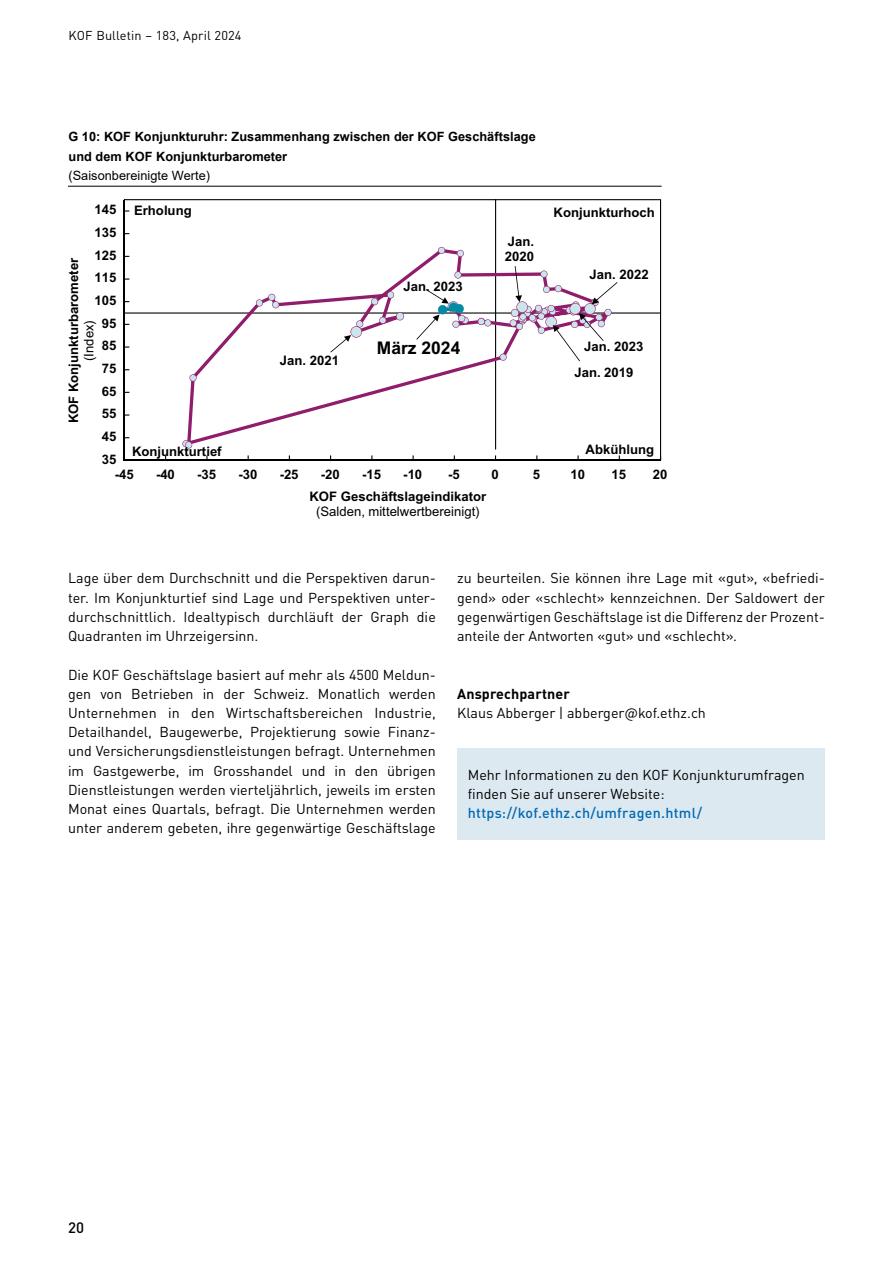
<style>
.page{position:relative;width:893px;height:1263px;background:#fff}
.page>*{position:absolute;margin:0;border:0;box-sizing:border-box;transform-origin:0 0}
.t1{font:700 17.4px "Arial";color:#000}
.t2{font:500 15px "DIN Pro";color:#000}
.t3{font:14.25px/19.2px "DIN Pro";color:#000;text-align:justify}
.t4{font:500 14.25px "DIN Pro";letter-spacing:.015em;color:#0069b4}
.t5{font:700 14.25px "DIN Pro";letter-spacing:.01em;color:#000}
.t6{font:13.5px "Arial";color:#000}
.t7{font:700 13.05px/15.1px "Arial";color:#000}
.t8{font:13.05px "Arial";color:#000}
.t9{font:700 12.75px/19.2px "Arial";letter-spacing:.005em;color:#000}
.t10{font:12.75px "DIN Pro";letter-spacing:.01em;color:#000}
.t11{font:12.75px "Arial";letter-spacing:.005em;color:#000}
</style>
<div class="page">
<hr style="left:68px;top:186px;width:594px;height:1px;background:#000">
<svg style="left:124px;top:199px;width:537px;height:261px"></svg>
<hr style="left:124px;top:200px;width:1px;height:260px;background:#000">
<hr style="left:124px;top:460px;width:537px;height:1px;background:#000">
<svg style="left:125px;top:455px;width:4px;height:5px"></svg>
<hr style="left:495px;top:200px;width:1px;height:250px;background:#000">
<hr style="left:124px;top:312px;width:537px;height:2px;background:#000">
<svg style="left:184px;top:249px;width:426px;height:198px"></svg>
<svg style="left:182px;top:440px;width:10px;height:8px"></svg>
<svg style="left:189px;top:374px;width:8px;height:7px"></svg>
<svg style="left:256px;top:294px;width:23px;height:14px"></svg>
<svg style="left:387px;top:291px;width:7px;height:7px"></svg>
<svg style="left:379px;top:317px;width:7px;height:7px"></svg>
<svg style="left:371px;top:298px;width:7px;height:7px"></svg>
<svg style="left:438px;top:247px;width:7px;height:7px"></svg>
<svg style="left:457px;top:250px;width:7px;height:7px"></svg>
<svg style="left:454px;top:271px;width:8px;height:8px"></svg>
<svg style="left:478px;top:318px;width:13px;height:8px"></svg>
<svg style="left:396px;top:312px;width:8px;height:8px"></svg>
<svg style="left:500px;top:266px;width:117px;height:95px"></svg>
<svg style="left:330px;top:320px;width:33px;height:32px"></svg>
<svg style="left:416px;top:289px;width:53px;height:51px"></svg>
<div style="left:457px;top:748px;width:368px;height:17px;background:#dde9f0"></div>
<div style="left:457px;top:761px;width:368px;height:22px;background:#dde9f0"></div>
<div style="left:457px;top:780px;width:368px;height:22px;background:#dde9f0"></div>
<div style="left:457px;top:799px;width:368px;height:22px;background:#dde9f0"></div>
<div style="left:457px;top:817px;width:368px;height:23px;background:#dde9f0"></div>
<p class="t10" style="left:69px;top:25px;width:175px">KOF Bulletin – 183, April 2024</p>
<p class="t9" style="left:68px;top:127px;width:469px">G 10: KOF Konjunkturuhr: Zusammenhang zwischen der KOF Geschäftslage und dem KOF Konjunkturbarometer</p>
<p class="t11" style="left:68px;top:167px;width:143px">(Saisonbereinigte Werte)</p>
<p class="t6" style="left:68px;top:171px;width:150px">(Saisonbereinigte Werte)</p>
<p class="t7" style="left:95px;top:202px;width:23px">145</p>
<p class="t7" style="left:95px;top:225px;width:23px">135</p>
<p class="t7" style="left:95px;top:248px;width:23px">125</p>
<p class="t7" style="left:66px;top:423px;width:167px;rotate:-90deg">KOF Konjunkturbarometer</p>
<p class="t7" style="left:95px;top:270px;width:23px">115</p>
<p class="t7" style="left:95px;top:293px;width:23px">105</p>
<p class="t7" style="left:102px;top:316px;width:16px">95</p>
<p class="t8" style="left:80px;top:361px;width:42px;rotate:-90deg">(Index)</p>
<p class="t7" style="left:102px;top:338px;width:16px">85</p>
<p class="t7" style="left:102px;top:361px;width:16px">75</p>
<p class="t7" style="left:102px;top:384px;width:16px">65</p>
<p class="t7" style="left:102px;top:406px;width:16px">55</p>
<p class="t7" style="left:102px;top:429px;width:16px">45</p>
<p class="t7" style="left:134px;top:203px;width:59px">Erholung</p>
<p class="t7" style="left:280px;top:353px;width:61px">Jan. 2021</p>
<p class="t7" style="left:403px;top:279px;width:61px">Jan. 2023</p>
<p class="t1" style="left:377px;top:336px;width:85px">März 2024</p>
<p class="t7" style="left:505px;top:234px;width:31px">Jan.<br>2020</p>
<p class="t7" style="left:554px;top:205px;width:103px">Konjunkturhoch</p>
<p class="t7" style="left:590px;top:267px;width:61px">Jan. 2022</p>
<p class="t7" style="left:584px;top:339px;width:61px">Jan. 2023</p>
<p class="t7" style="left:574px;top:365px;width:61px">Jan. 2019</p>
<p class="t7" style="left:102px;top:452px;width:16px">35</p>
<p class="t7" style="left:132px;top:444px;width:91px">Konjunkturtief</p>
<p class="t7" style="left:586px;top:442px;width:70px">Abkühlung</p>
<p class="t7" style="left:115px;top:466px;width:20px">-45</p>
<p class="t7" style="left:156px;top:466px;width:20px">-40</p>
<p class="t7" style="left:197px;top:466px;width:20px">-35</p>
<p class="t7" style="left:238px;top:466px;width:20px">-30</p>
<p class="t7" style="left:280px;top:466px;width:20px">-25</p>
<p class="t7" style="left:321px;top:466px;width:20px">-20</p>
<p class="t7" style="left:362px;top:466px;width:20px">-15</p>
<p class="t7" style="left:403px;top:466px;width:20px">-10</p>
<p class="t7" style="left:448px;top:466px;width:13px">-5</p>
<p class="t7" style="left:492px;top:466px;width:9px">0</p>
<p class="t7" style="left:533px;top:466px;width:9px">5</p>
<p class="t7" style="left:570px;top:466px;width:16px">10</p>
<p class="t7" style="left:612px;top:466px;width:16px">15</p>
<p class="t7" style="left:653px;top:466px;width:16px">20</p>
<p class="t7" style="left:309px;top:488px;width:178px">KOF Geschäftslageindikator</p>
<p class="t8" style="left:316px;top:502px;width:165px">(Salden, mittelwertbereinigt)</p>
<p class="t3" style="left:68px;top:567px;width:369px">Lage über dem Durchschnitt und die Perspektiven darun&shy;ter. Im Konjunkturtief sind Lage und Perspektiven unter&shy;durchschnittlich. Idealtypisch durchläuft der Graph die Quadranten im Uhrzeigersinn.</p>
<p class="t3" style="left:68px;top:663px;width:369px">Die KOF Geschäftslage basiert auf mehr als 4500 Meldun&shy;gen von Betrieben in der Schweiz. Monatlich werden Unternehmen in den Wirtschaftsbereichen Industrie, Detailhandel, Baugewerbe, Projektierung sowie Finanz&shy;und Versicherungsdienstleistungen befragt. Unternehmen im Gastgewerbe, im Grosshandel und in den übrigen Dienstleistungen werden vierteljährlich, jeweils im ersten Monat eines Quartals, befragt. Die Unternehmen werden unter anderem gebeten, ihre gegenwärtige Geschäftslage</p>
<p class="t3" style="left:457px;top:567px;width:369px;text-align:left">zu beurteilen. Sie können ihre Lage mit «gut», «befriedi&shy;gend» oder «schlecht» kennzeichnen. Der Saldowert der gegenwärtigen Geschäftslage ist die Differenz der Prozent&shy;anteile der Antworten «gut» und «schlecht».</p>
<p class="t5" style="left:457px;top:682px;width:114px">Ansprechpartner</p>
<p class="t3" style="left:457px;top:702px;width:250px">Klaus Abberger | abberger@kof.ethz.ch</p>
<p class="t3" style="left:468px;top:764px;width:339px;line-height:18.8px">Mehr Informationen zu den KOF Konjunkturumfragen finden Sie auf unserer Website:</p>
<p class="t4" style="left:468px;top:801px;width:236px">https://kof.ethz.ch/umfragen.html/</p>
<p class="t2" style="left:68px;top:1215px;width:18px">20</p>
</div>
